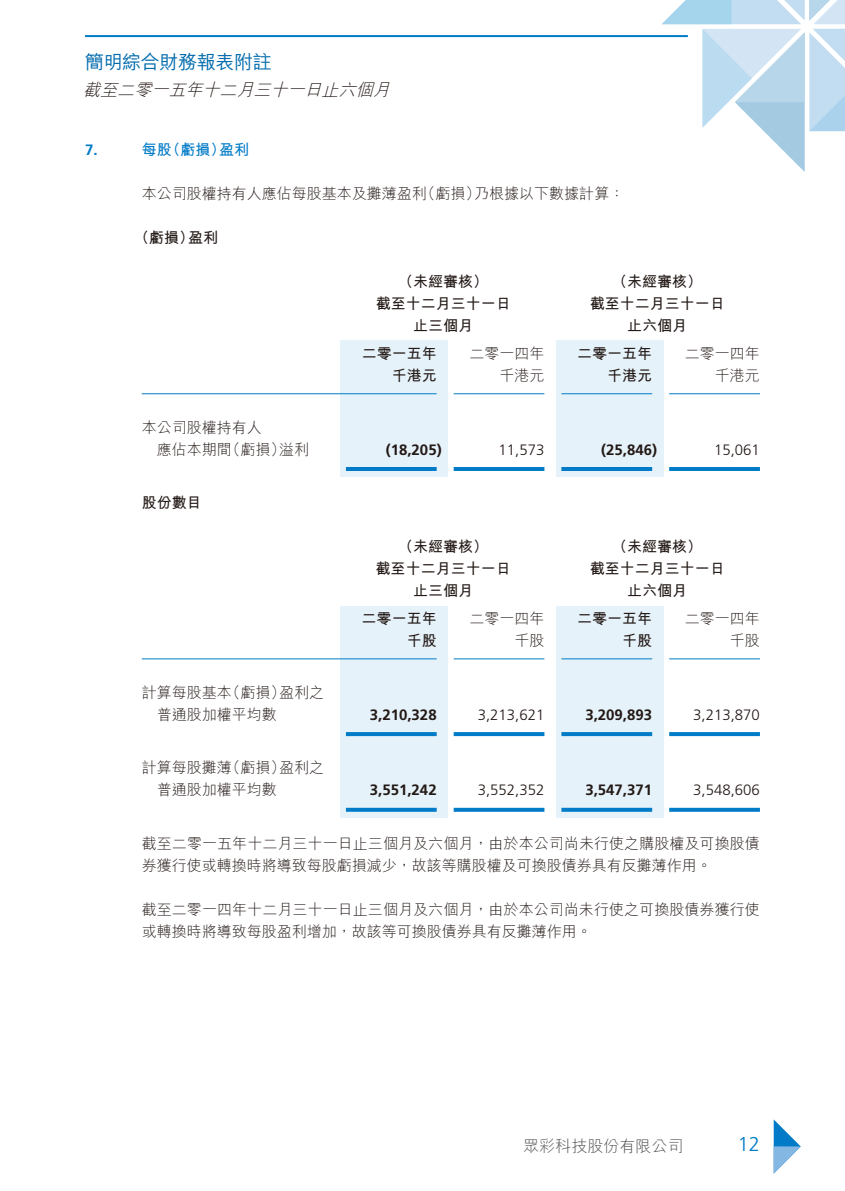
<style>
.page{position:relative;width:845px;height:1191px;background:#fff}
.page>*{position:absolute;margin:0;border:0;box-sizing:border-box;transform-origin:0 0}
.t1{font:300 20px "Frutiger LT Std";color:#007bc7}
.t2{font:500 19px "M Hei HK";letter-spacing:-.02em;color:#006bad}
.t3{font:italic 300 17px "M Hei HK";color:#231916}
.t4{font:300 16px "M Hei HK";color:#4d4a4a}
.t5{font:300 15px/22px "M Hei HK";color:#231916}
.t6{font:700 15px "M Hei HK";color:#231916}
.t7{font:700 15px "Frutiger LT Std";color:#231916}
.t8{font:300 15px "Frutiger LT Std";color:#231916}
.t9{font:700 15px "M Hei HK";color:#007bc7}
.t10{font:700 15px "Frutiger LT Std";color:#007bc7}
</style>
<div class="page">
<svg style="left:661px;top:0;width:184px;height:172px"></svg>
<hr style="left:85px;top:35px;width:603px;height:2px;background:#007bc7">
<svg style="left:773px;top:1119px;width:28px;height:54px"></svg>
<div style="left:556px;top:341px;width:107px;height:136px;background:#e6f2f9"></div>
<div style="left:340px;top:341px;width:108px;height:136px;background:#e6f2f9"></div>
<div style="left:556px;top:605px;width:107px;height:212px;background:#e6f2f9"></div>
<div style="left:340px;top:605px;width:108px;height:212px;background:#e6f2f9"></div>
<hr style="left:142px;top:393px;width:295px;height:1px;background:#007bc7">
<hr style="left:454px;top:393px;width:90px;height:1px;background:#007bc7">
<hr style="left:561px;top:393px;width:91px;height:1px;background:#007bc7">
<hr style="left:669px;top:393px;width:91px;height:1px;background:#007bc7">
<hr style="left:346px;top:467px;width:91px;height:4px;background:#007bc7">
<hr style="left:454px;top:467px;width:90px;height:4px;background:#007bc7">
<hr style="left:561px;top:467px;width:91px;height:4px;background:#007bc7">
<hr style="left:669px;top:467px;width:91px;height:4px;background:#007bc7">
<hr style="left:142px;top:658px;width:295px;height:1px;background:#007bc7">
<hr style="left:454px;top:658px;width:90px;height:1px;background:#007bc7">
<hr style="left:561px;top:658px;width:91px;height:1px;background:#007bc7">
<hr style="left:669px;top:658px;width:91px;height:1px;background:#007bc7">
<svg style="left:346px;top:732px;width:91px;height:4px"></svg>
<svg style="left:454px;top:732px;width:90px;height:4px"></svg>
<svg style="left:561px;top:732px;width:91px;height:4px"></svg>
<svg style="left:669px;top:732px;width:91px;height:4px"></svg>
<svg style="left:346px;top:807px;width:91px;height:4px"></svg>
<svg style="left:454px;top:807px;width:90px;height:4px"></svg>
<svg style="left:561px;top:807px;width:91px;height:4px"></svg>
<svg style="left:669px;top:807px;width:91px;height:4px"></svg>
<p class="t2" style="left:85px;top:49px;width:188px">簡明綜合財務報表附註</p>
<p class="t3" style="left:83px;top:81px;width:312px">截至二零一五年十二月三十一日止六個月</p>
<p class="t10" style="left:85px;top:141px;width:14px">7.</p>
<p class="t9" style="left:142px;top:139px;width:31px">每股</p>
<p class="t9" style="left:165px;top:139px;width:62px">（虧損）</p>
<p class="t9" style="left:219px;top:139px;width:31px">盈利</p>
<p class="t5" style="left:420px;top:182px;width:61px">（虧損）</p>
<p class="t5" style="left:474px;top:182px;width:151px">乃根據以下數據計算：</p>
<p class="t5" style="left:142px;top:182px;width:286px">本公司股權持有人應佔每股基本及攤薄盈利</p>
<p class="t6" style="left:188px;top:227px;width:31px">盈利</p>
<p class="t6" style="left:134px;top:227px;width:61px">（虧損）</p>
<p class="t5" style="left:142px;top:416px;width:121px">本公司股權持有人</p>
<p class="t5" style="left:225px;top:438px;width:61px">（虧損）</p>
<p class="t5" style="left:157px;top:438px;width:76px">應佔本期間</p>
<p class="t6" style="left:142px;top:492px;width:61px">股份數目</p>
<p class="t5" style="left:279px;top:438px;width:31px">溢利</p>
<p class="t5" style="left:225px;top:681px;width:61px">（虧損）</p>
<p class="t5" style="left:142px;top:681px;width:91px">計算每股基本</p>
<p class="t5" style="left:279px;top:681px;width:46px">盈利之</p>
<p class="t5" style="left:157px;top:703px;width:121px">普通股加權平均數</p>
<p class="t5" style="left:225px;top:756px;width:61px">（虧損）</p>
<p class="t5" style="left:142px;top:756px;width:91px">計算每股攤薄</p>
<p class="t5" style="left:279px;top:756px;width:46px">盈利之</p>
<p class="t6" style="left:398px;top:271px;width:91px">（未經審核）</p>
<p class="t6" style="left:612px;top:271px;width:91px">（未經審核(</p>
<p class="t6" style="left:376px;top:293px;width:136px">截至十二月三十一日</p>
<p class="t6" style="left:590px;top:293px;width:136px">截至十二月三十一日</p>
<p class="t6" style="left:413px;top:315px;width:61px">止三個月</p>
<p class="t6" style="left:627px;top:315px;width:61px">止六個月</p>
<p class="t6" style="left:362px;top:342px;width:76px">二零一五年</p>
<p class="t5" style="left:469px;top:342px;width:77px">二零一四年</p>
<p class="t6" style="left:577px;top:342px;width:76px">二零一五年</p>
<p class="t5" style="left:685px;top:342px;width:76px">二零一四年</p>
<p class="t6" style="left:392px;top:364px;width:46px">千港元</p>
<p class="t5" style="left:499px;top:364px;width:47px">千港元</p>
<p class="t6" style="left:607px;top:364px;width:46px">千港元</p>
<p class="t5" style="left:715px;top:364px;width:46px">千港元</p>
<p class="t7" style="left:386px;top:440px;width:57px">)18,205(</p>
<p class="t8" style="left:498px;top:441px;width:47px">11,573</p>
<p class="t7" style="left:601px;top:440px;width:57px">)25,846(</p>
<p class="t8" style="left:714px;top:441px;width:47px">15,061</p>
<p class="t6" style="left:398px;top:536px;width:91px">（未經審核）</p>
<p class="t6" style="left:612px;top:536px;width:91px">（未經審核(</p>
<p class="t6" style="left:376px;top:558px;width:136px">截至十二月三十一日</p>
<p class="t6" style="left:590px;top:558px;width:136px">截至十二月三十一日</p>
<p class="t6" style="left:413px;top:580px;width:61px">止三個月</p>
<p class="t6" style="left:627px;top:580px;width:61px">止六個月</p>
<p class="t6" style="left:362px;top:607px;width:76px">二零一五年</p>
<p class="t5" style="left:469px;top:607px;width:76px">二零一四年</p>
<p class="t6" style="left:577px;top:607px;width:76px">二零一五年</p>
<p class="t5" style="left:685px;top:607px;width:76px">二零一四年</p>
<p class="t6" style="left:407px;top:629px;width:31px">千股</p>
<p class="t5" style="left:514px;top:629px;width:31px">千股</p>
<p class="t6" style="left:622px;top:629px;width:31px">千股</p>
<p class="t5" style="left:730px;top:629px;width:31px">千股</p>
<p class="t7" style="left:370px;top:705px;width:68px">3,210,328</p>
<p class="t8" style="left:478px;top:706px;width:68px">3,213,621</p>
<p class="t7" style="left:585px;top:705px;width:68px">3,209,893</p>
<p class="t8" style="left:693px;top:706px;width:68px">3,213,870</p>
<p class="t5" style="left:157px;top:778px;width:121px">普通股加權平均數</p>
<p class="t5" style="left:142px;top:832px;width:619px">截至二零一五年十二月三十一日止三個月及六個月，由於本公司尚未行使之購股權及可換股債券獲行使或轉換時將導致每股虧損減少，故該等購股權及可換股債券具有反攤薄作用。</p>
<p class="t5" style="left:142px;top:898px;width:619px">截至二零一四年十二月三十一日止三個月及六個月，由於本公司尚未行使之可換股債券獲行使或轉換時將導致每股盈利增加，故該等可換股債券具有反攤薄作用。</p>
<p class="t7" style="left:370px;top:781px;width:68px">3,551,242</p>
<p class="t7" style="left:585px;top:781px;width:68px">3,547,371</p>
<p class="t8" style="left:478px;top:781px;width:68px">3,552,352</p>
<p class="t8" style="left:693px;top:781px;width:68px">3,548,606</p>
<p class="t4" style="left:523px;top:1137px;width:161px">眾彩科技股份有限公司</p>
<h1 class="t1" style="left:737px;top:1132px;width:24px">12</h1>
</div>
